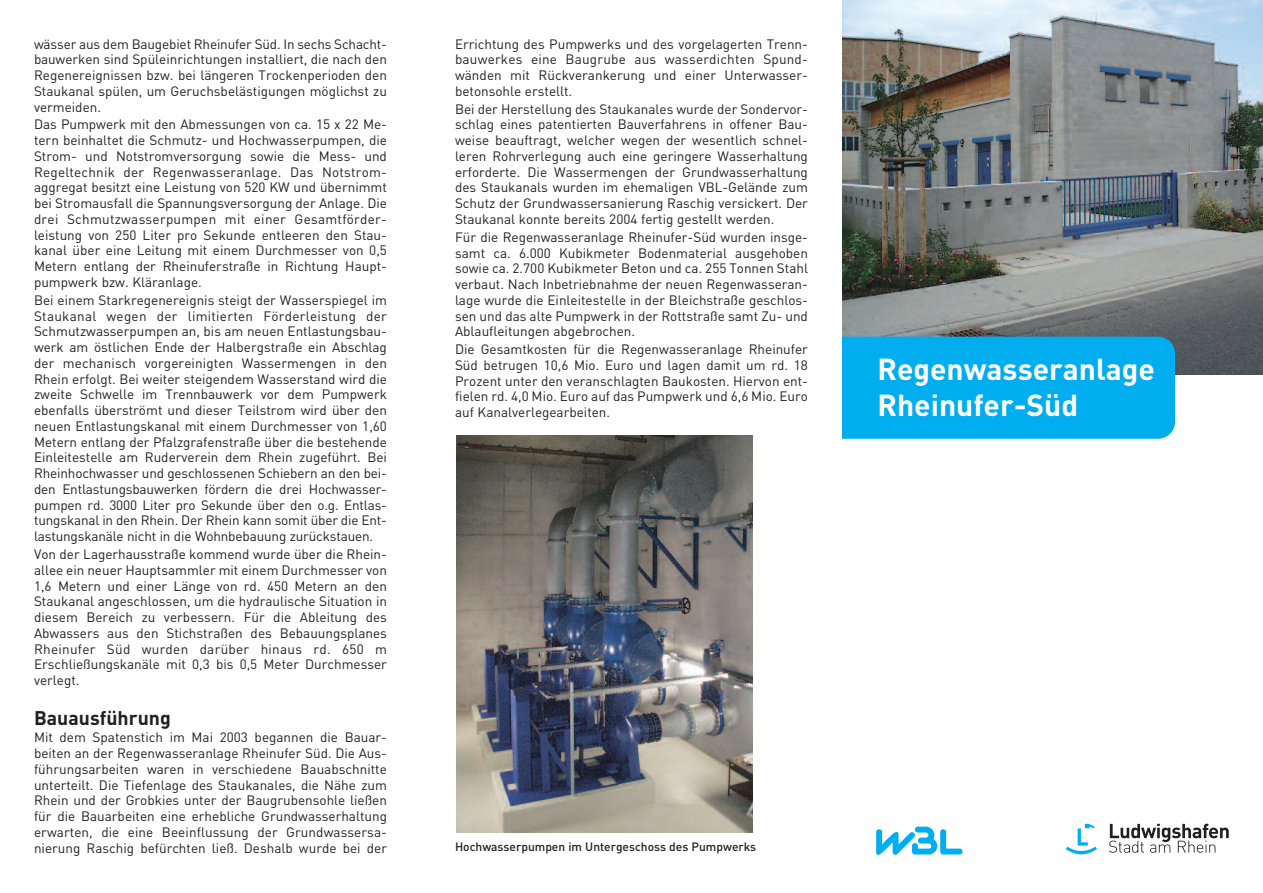
<style>
.page{position:relative;width:1263px;height:893px;background:#fff}
.page>*{position:absolute;margin:0;border:0;box-sizing:border-box;transform-origin:0 0}
.t1{font:700 30px/36px "DIN Offc";color:#fff}
.t2{font:700 19.5px "DIN Offc";color:#231f20}
.t3{font:13.5px/15.8px "DIN Offc";color:#231f20;text-align:justify}
.t4{font:500 12px "DIN Offc";color:#231f20}
</style>
<div class="page">
<img style="left:456px;top:436px;width:297px;height:397px">
<svg style="left:1109px;top:824px;width:120px;height:29px"></svg>
<svg style="left:1066px;top:824px;width:31px;height:30px"></svg>
<svg style="left:876px;top:826px;width:87px;height:29px"></svg>
<img style="left:842px;top:0;width:421px;height:375px">
<div style="left:822px;top:337px;width:353px;height:102px;background:#00aeef;border-radius:17px"></div>
<div style="left:817px;top:329px;width:25px;height:129px;background:#fff"></div>
<p class="t3" style="left:34px;top:36px;width:354px">wässer aus dem Baugebiet Rheinufer Süd. In sechs Schacht&shy;bauwerken sind Spüleinrichtungen installiert, die nach den Regenereignissen bzw. bei längeren Trockenperioden den Staukanal spülen, um Geruchsbelästigungen möglichst zu vermeiden.</p>
<p class="t3" style="left:34px;top:116px;width:354px">Das Pumpwerk mit den Abmessungen von ca. 15 x 22 Me&shy;tern beinhaltet die Schmutz- und Hochwasserpumpen, die Strom- und Notstromversorgung sowie die Mess- und Regeltechnik der Regenwasseranlage. Das Notstrom&shy;aggregat besitzt eine Leistung von 520 KW und übernimmt bei Stromausfall die Spannungsversorgung der Anlage. Die drei Schmutzwasserpumpen mit einer Gesamtförder&shy;leistung von 250 Liter pro Sekunde entleeren den Stau&shy;kanal über eine Leitung mit einem Durchmesser von 0,5<br>Metern entlang der Rheinuferstraße in Richtung Haupt&shy;pumpwerk bzw. Kläranlage.</p>
<p class="t3" style="left:34px;top:292px;width:354px">Bei einem Starkregenereignis steigt der Wasserspiegel im Staukanal wegen der limitierten Förderleistung der Schmutzwasserpumpen an, bis am neuen Entlastungsbau&shy;werk am östlichen Ende der Halbergstraße ein Abschlag der mechanisch vorgereinigten Wassermengen in den Rhein erfolgt. Bei weiter steigendem Wasserstand wird die zweite Schwelle im Trennbauwerk vor dem Pumpwerk ebenfalls überströmt und dieser Teilstrom wird über den neuen Entlastungskanal mit einem Durchmesser von 1,60<br>Metern entlang der Pfalzgrafenstraße über die bestehende Einleitestelle am Ruderverein dem Rhein zugeführt. Bei Rheinhochwasser und geschlossenen Schiebern an den bei&shy;den Entlastungsbauwerken fördern die drei Hochwasser&shy;pumpen rd. 3000 Liter pro Sekunde über den o.g. Entlas&shy;tungskanal in den Rhein. Der Rhein kann somit über die Ent&shy;lastungskanäle nicht in die Wohnbebauung zurückstauen.</p>
<p class="t3" style="left:34px;top:546px;width:354px">Von der Lagerhausstraße kommend wurde über die Rhein&shy;allee ein neuer Hauptsammler mit einem Durchmesser von 1,6 Metern und einer Länge von rd. 450 Metern an den Staukanal angeschlossen, um die hydraulische Situation in diesem Bereich zu verbessern. Für die Ableitung des Abwassers aus den Stichstraßen des Bebauungsplanes Rheinufer Süd wurden darüber hinaus rd. 650 m Erschließungskanäle mit 0,3 bis 0,5 Meter Durchmesser verlegt.</p>
<h2 class="t2" style="left:34px;top:705px;width:138px">Bauausführung</h2>
<p class="t3" style="left:34px;top:729px;width:354px">Mit dem Spatenstich im Mai 2003 begannen die Bauar&shy;beiten an der Regenwasseranlage Rheinufer Süd. Die Aus&shy;führungsarbeiten waren in verschiedene Bauabschnitte unterteilt. Die Tiefenlage des Staukanales, die Nähe zum Rhein und der Grobkies unter der Baugrubensohle ließen für die Bauarbeiten eine erhebliche Grundwasserhaltung erwarten, die eine Beeinflussung der Grundwassersa&shy;nierung Raschig befürchten ließ. Deshalb wurde bei der</p>
<p class="t3" style="left:455px;top:36px;width:354px">Errichtung des Pumpwerks und des vorgelagerten Trenn&shy;bauwerkes eine Baugrube aus wasserdichten Spund&shy;wänden mit Rückverankerung und einer Unterwasser&shy;betonsohle erstellt.</p>
<p class="t3" style="left:455px;top:101px;width:354px">Bei der Herstellung des Staukanales wurde der Sondervor&shy;schlag eines patentierten Bauverfahrens in offener Bau&shy;weise beauftragt, welcher wegen der wesentlich schnel&shy;leren Rohrverlegung auch eine geringere Wasserhaltung erforderte. Die Wassermengen der Grundwasserhaltung des Staukanals wurden im ehemaligen VBL-Gelände zum Schutz der Grundwassersanierung Raschig versickert. Der Staukanal konnte bereits 2004 fertig gestellt werden.</p>
<p class="t3" style="left:455px;top:229px;width:354px">Für die Regenwasseranlage Rheinufer-Süd wurden insge&shy;samt ca. 6.000 Kubikmeter Bodenmaterial ausgehoben sowie ca. 2.700 Kubikmeter Beton und ca. 255 Tonnen Stahl verbaut. Nach Inbetriebnahme der neuen Regenwasseran&shy;lage wurde die Einleitestelle in der Bleichstraße geschlos&shy;sen und das alte Pumpwerk in der Rottstraße samt Zu- und Ablaufleitungen abgebrochen.</p>
<p class="t3" style="left:455px;top:341px;width:354px">Die Gesamtkosten für die Regenwasseranlage Rheinufer Süd betrugen 10,6 Mio. Euro und lagen damit um rd. 18<br>Prozent unter den veranschlagten Baukosten. Hiervon ent&shy;fielen rd. 4,0 Mio. Euro auf das Pumpwerk und 6,6 Mio. Euro auf Kanalverlegearbeiten.</p>
<p class="t4" style="left:455px;top:839px;width:303px">Hochwasserpumpen im Untergeschoss des Pumpwerks</p>
<h1 class="t1" style="left:877px;top:350px;width:279px">Regenwasseranlage<br>Rheinufer-Süd</h1>
</div>
